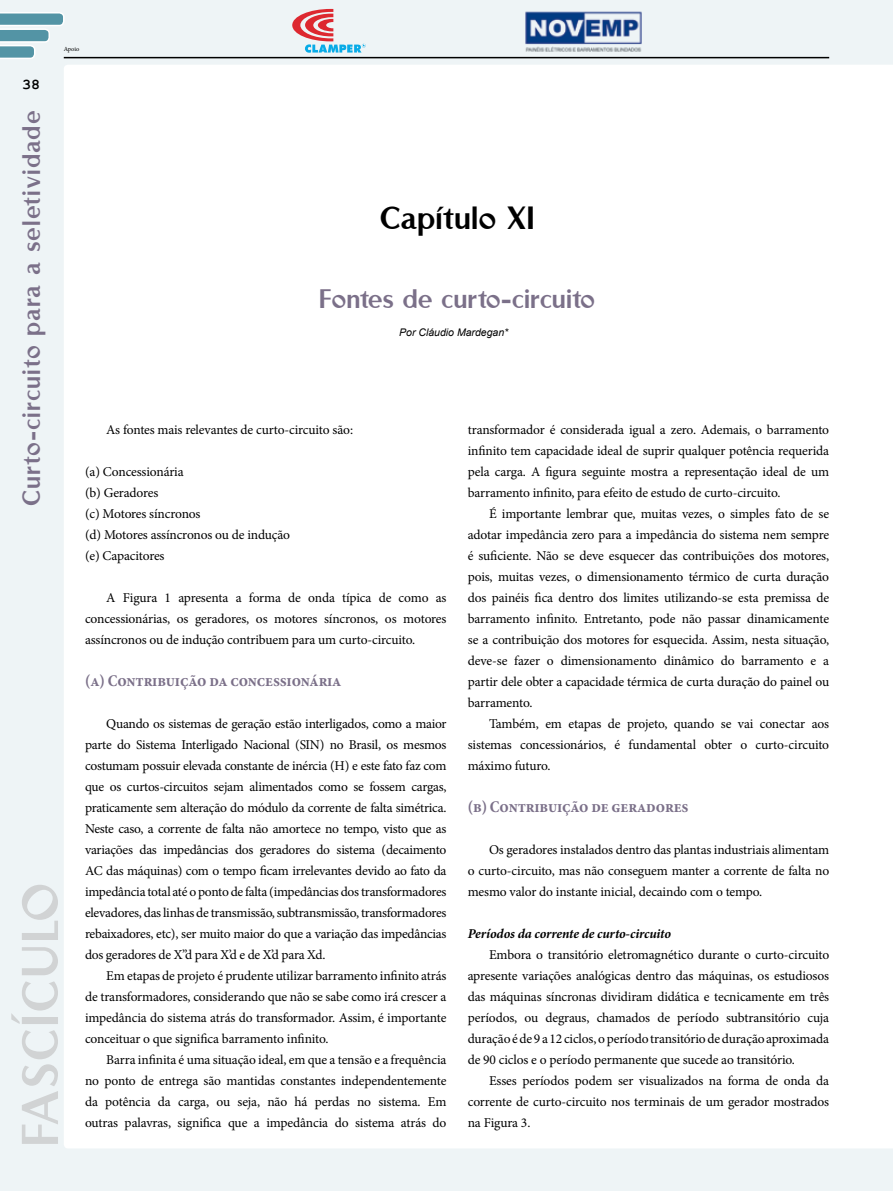
<style>
.page{position:relative;width:893px;height:1191px;background:#eef4f6}
.page>*{position:absolute;margin:0;border:0;box-sizing:border-box;transform-origin:0 0}
.t1{font:57.9px "Rubino Sans ICG Fill";color:#d1d3d4}
.t2{font:36px "Rubino Sans ICG Fill";color:#000}
.t3{font:30px "Rubino Sans ICG Fill";color:#7b7089}
.t4{font:28.5px "Rubino Sans ICG Fill";letter-spacing:.04em;color:#7b7089}
.t5{font:700 condensed 16.5px "Minion Pro";letter-spacing:-.01em;color:#7b7089}
.t6{font:700 15px "Courier New";color:#000}
.t7{font:13.5px/21px "Minion Pro";letter-spacing:-.01em;color:#000;text-align:justify}
.t8{font:italic 700 13.5px "Minion Pro";letter-spacing:-.01em;color:#000}
.t9{font:italic 10.5px "Arial";color:#000}
.t10{font:6.3px "Minion Pro";letter-spacing:-.005em;color:#000}
</style>
<div class="page">
<div style="left:64px;top:65px;width:829px;height:1083px;background:#fff"></div>
<hr style="left:64px;top:57px;width:765px;height:1px;background:#000">
<svg style="left:0;top:12px;width:65px;height:47px"></svg>
<img style="left:525px;top:11px;width:117px;height:41px">
<p class="t6" style="left:22px;top:75px;width:19px">38</p>
<p class="t10" style="left:64px;top:45px;width:17px">Apoio</p>
<h3 class="t4" style="left:16px;top:506px;width:397px;rotate:-90deg">Curto-circuito para a seletividade</h3>
<h1 class="t1" style="left:9px;top:1146px;width:265px;rotate:-90deg">Fascículo</h1>
<h2 class="t2" style="left:380px;top:199px;width:156px">Capítulo XI</h2>
<h3 class="t3" style="left:319px;top:283px;width:277px">Fontes de curto-circuito</h3>
<p class="t9" style="left:399px;top:325px;width:111px">Por Cláudio Mardegan*</p>
<p class="t7" style="left:106px;top:419px;width:248px">As fontes mais relevantes de curto-circuito são:</p>
<p class="t7" style="left:85px;top:461px;width:207px;text-align:left">(a) Concessionária<br>(b) Geradores<br>(c) Motores síncronos<br>(d) Motores assíncronos ou de indução (e) Capacitores</p>
<p class="t7" style="left:85px;top:587px;width:363px;text-indent:21px">A Figura 1 apresenta a forma de onda típica de como as concessionárias, os geradores, os motores síncronos, os motores assíncronos ou de indução contribuem para um curto-circuito.</p>
<p class="t5" style="left:85px;top:669px;width:258px">(a) Contribuição da concessionária</p>
<p class="t7" style="left:85px;top:713px;width:363px;text-indent:21px">Quando os sistemas de geração estão interligados, como a maior parte do Sistema Interligado Nacional (SIN) no Brasil, os mesmos costumam possuir elevada constante de inércia (H) e este fato faz com que os curtos-circuitos sejam alimentados como se fossem cargas, praticamente sem alteração do módulo da corrente de falta simétrica.<br>Neste caso, a corrente de falta não amortece no tempo, visto que as variações das impedâncias dos geradores do sistema (decaimento AC das máquinas) com o tempo ficam irrelevantes devido ao fato da impedância total até o ponto de falta (impedâncias dos transformadores elevadores, das linhas de transmissão, subtransmissão, transformadores rebaixadores, etc), ser muito maior do que a variação das impedâncias dos geradores de X”d para X’d e de X’d para Xd.</p>
<p class="t7" style="left:85px;top:965px;width:363px;text-indent:21px">Em etapas de projeto é prudente utilizar barramento infinito atrás de transformadores, considerando que não se sabe como irá crescer a impedância do sistema atrás do transformador. Assim, é importante conceituar o que significa barramento infinito.</p>
<p class="t7" style="left:85px;top:1049px;width:363px;text-indent:21px">Barra infinita é uma situação ideal, em que a tensão e a frequência no ponto de entrega são mantidas constantes independentemente da potência da carga, ou seja, não há perdas no sistema. Em outras palavras, significa que a impedância do sistema atrás do</p>
<p class="t7" style="left:468px;top:419px;width:363px">transformador é considerada igual a zero. Ademais, o barramento infinito tem capacidade ideal de suprir qualquer potência requerida pela carga. A figura seguinte mostra a representação ideal de um barramento infinito, para efeito de estudo de curto-circuito.</p>
<p class="t7" style="left:468px;top:503px;width:363px;text-indent:21px">É importante lembrar que, muitas vezes, o simples fato de se adotar impedância zero para a impedância do sistema nem sempre é suficiente. Não se deve esquecer das contribuições dos motores, pois, muitas vezes, o dimensionamento térmico de curta duração dos painéis fica dentro dos limites utilizando-se esta premissa de barramento infinito. Entretanto, pode não passar dinamicamente se a contribuição dos motores for esquecida. Assim, nesta situação, deve-se fazer o dimensionamento dinâmico do barramento e a partir dele obter a capacidade térmica de curta duração do painel ou barramento.</p>
<p class="t7" style="left:468px;top:713px;width:363px;text-indent:21px">Também, em etapas de projeto, quando se vai conectar aos sistemas concessionários, é fundamental obter o curto-circuito máximo futuro.</p>
<p class="t5" style="left:468px;top:795px;width:222px">(b) Contribuição de geradores</p>
<p class="t7" style="left:468px;top:839px;width:363px;text-indent:21px">Os geradores instalados dentro das plantas industriais alimentam o curto-circuito, mas não conseguem manter a corrente de falta no mesmo valor do instante inicial, decaindo com o tempo.</p>
<p class="t8" style="left:468px;top:924px;width:205px">Períodos da corrente de curto-circuito</p>
<p class="t7" style="left:468px;top:944px;width:363px;text-indent:21px">Embora o transitório eletromagnético durante o curto-circuito apresente variações analógicas dentro das máquinas, os estudiosos das máquinas síncronas dividiram didática e tecnicamente em três períodos, ou degraus, chamados de período subtransitório cuja duração é de 9 a 12 ciclos, o período transitório de duração aproximada de 90 ciclos e o período permanente que sucede ao transitório.</p>
<p class="t7" style="left:468px;top:1070px;width:363px;text-indent:21px">Esses períodos podem ser visualizados na forma de onda da corrente de curto-circuito nos terminais de um gerador mostrados na Figura 3.</p>
</div>
